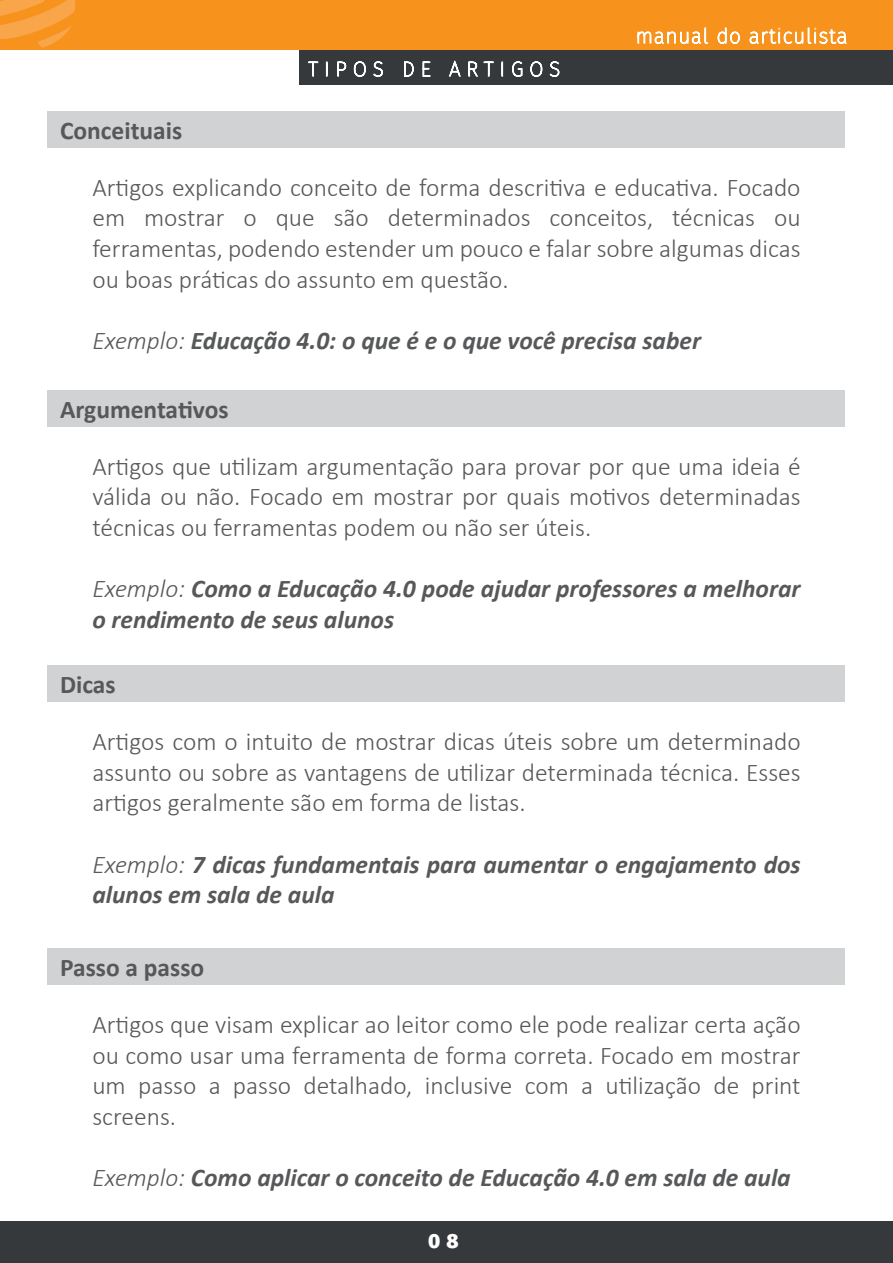
<style>
.page{position:relative;width:893px;height:1263px;background:#fff}
.page>*{position:absolute;margin:0;border:0;box-sizing:border-box;transform-origin:0 0}
.t1{font:300 25.5px/30.6px "Calibri";color:#57585a;text-align:justify}
.t2{font:italic 700 25.5px/30.6px "Calibri";color:#57585a}
.t3{font:700 25.5px "Calibri";color:#57585a}
.t4{font:800 20.25px "Fira Sans";color:#fff}
.s1{font-weight:300}
</style>
<div class="page">
<div style="left:300px;top:14px;width:593px;height:71px;background:#35393b"></div>
<div style="left:0;top:0;width:893px;height:50px;background:#f7931d"></div>
<svg style="left:0;top:0;width:75px;height:48px"></svg>
<svg style="left:308px;top:61px;width:11px;height:16px"></svg>
<svg style="left:326px;top:61px;width:2px;height:16px"></svg>
<svg style="left:337px;top:61px;width:10px;height:16px"></svg>
<svg style="left:353px;top:61px;width:30px;height:16px"></svg>
<svg style="left:404px;top:61px;width:10px;height:16px"></svg>
<svg style="left:422px;top:61px;width:9px;height:16px"></svg>
<svg style="left:448px;top:60px;width:13px;height:17px"></svg>
<svg style="left:468px;top:61px;width:26px;height:16px"></svg>
<svg style="left:501px;top:61px;width:2px;height:16px"></svg>
<svg style="left:512px;top:61px;width:11px;height:16px"></svg>
<svg style="left:530px;top:61px;width:30px;height:16px"></svg>
<svg style="left:637px;top:27px;width:72px;height:17px"></svg>
<svg style="left:717px;top:27px;width:23px;height:17px"></svg>
<svg style="left:749px;top:27px;width:98px;height:17px"></svg>
<div style="left:0;top:1221px;width:893px;height:42px;background:#35393b"></div>
<div style="left:48px;top:111px;width:797px;height:36px;background:#d1d2d4"></div>
<div style="left:48px;top:390px;width:797px;height:36px;background:#d1d2d4"></div>
<div style="left:48px;top:666px;width:797px;height:36px;background:#d1d2d4"></div>
<div style="left:48px;top:949px;width:797px;height:36px;background:#d1d2d4"></div>
<p class="t3" style="left:60px;top:114px;width:124px">Conceituais</p>
<p class="t1" style="left:92px;top:172px;width:710px">Artigos explicando conceito de forma descritiva e educativa. Focado em mostrar o que são determinados conceitos, técnicas ou ferramentas, podendo estender um pouco e falar sobre algumas dicas ou boas práticas do assunto em questão.</p>
<p class="t2" style="left:92px;top:325px;width:610px"><span class="s1">Exemplo:</span> Educação 4.0: o que é e o que você precisa saber</p>
<p class="t3" style="left:60px;top:393px;width:170px">Argumentativos</p>
<p class="t1" style="left:92px;top:451px;width:710px">Artigos que utilizam argumentação para provar por que uma ideia é válida ou não. Focado em mostrar por quais motivos determinadas técnicas ou ferramentas podem ou não ser úteis.</p>
<p class="t2" style="left:92px;top:573px;width:710px"><span class="s1">Exemplo:</span> Como a Educação 4.0 pode ajudar professores a melhorar o rendimento de seus alunos</p>
<p class="t3" style="left:60px;top:669px;width:57px">Dicas</p>
<p class="t1" style="left:92px;top:726px;width:710px">Artigos com o intuito de mostrar dicas úteis sobre um determinado assunto ou sobre as vantagens de utilizar determinada técnica. Esses artigos geralmente são em forma de listas.</p>
<p class="t2" style="left:92px;top:849px;width:710px"><span class="s1">Exemplo:</span> 7 dicas fundamentais para aumentar o engajamento dos alunos em sala de aula</p>
<p class="t3" style="left:60px;top:951px;width:146px">Passo a passo</p>
<p class="t1" style="left:92px;top:1009px;width:710px">Artigos que visam explicar ao leitor como ele pode realizar certa ação ou como usar uma ferramenta de forma correta. Focado em mostrar um passo a passo detalhado, inclusive com a utilização de print screens.</p>
<p class="t2" style="left:92px;top:1162px;width:700px"><span class="s1">Exemplo:</span> Como aplicar o conceito de Educação 4.0 em sala de aula</p>
<p class="t4" style="left:428px;top:1222px;width:32px">0 8</p>
</div>
